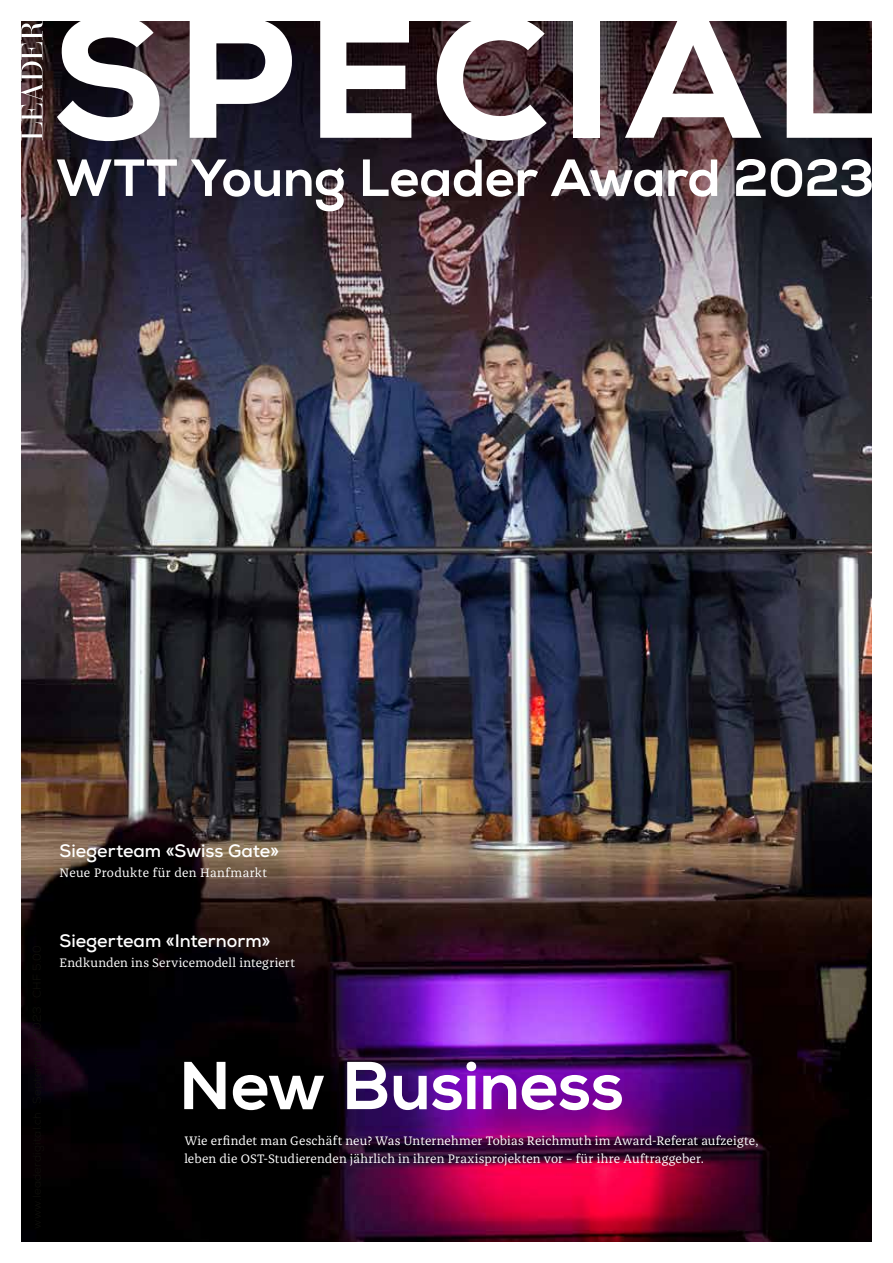
<style>
.page{position:relative;width:893px;height:1263px;background:#fff}
.page>*{position:absolute;margin:0;border:0;box-sizing:border-box;transform-origin:0 0}
.t1{font:800 171px "Nexa";letter-spacing:.065em;color:#fff}
.t2{font:67.5px "Nexa X Bold";letter-spacing:-.015em;color:#fff}
.t3{font:52.05px "Nexa X Bold";letter-spacing:-.01em;color:#fff}
.t4{font:700 18px "Nexa";color:#fff}
.t5{font:12.75px/18px "Franziska FF";letter-spacing:.01em;color:#fff}
.t6{font:12.75px "Franziska FF";letter-spacing:.03em;color:#fff}
</style>
<div class="page">
<img style="left:21px;top:21px;width:851px;height:1221px">
<svg style="left:21px;top:21px;width:22px;height:119px;background:#726061"></svg>
<h1 class="t1" style="left:53px;top:-30px;width:825px">SPECIAL</h1>
<h3 class="t3" style="left:56px;top:146px;width:819px">WTT Young Leader Award 2023</h3>
<h3 class="t4" style="left:60px;top:839px;width:221px">Siegerteam «Swiss Gate»</h3>
<p class="t6" style="left:60px;top:865px;width:209px">Neue Produkte für den Hanfmarkt</p>
<h3 class="t4" style="left:60px;top:929px;width:212px">Siegerteam «Internorm»</h3>
<p class="t5" style="left:60px;top:954px;width:237px">Endkunden ins Servicemodell integriert</p>
<h2 class="t2" style="left:179px;top:1044px;width:447px">New Business</h2>
<p class="t5" style="left:184px;top:1131px;width:576px">Wie erfindet man Geschäft neu? Was Unternehmer Tobias Reichmuth im Award-Referat aufzeigte, leben die OST-Studierenden jährlich in ihren Praxisprojekten vor – für ihre Auftraggeber.</p>
</div>
